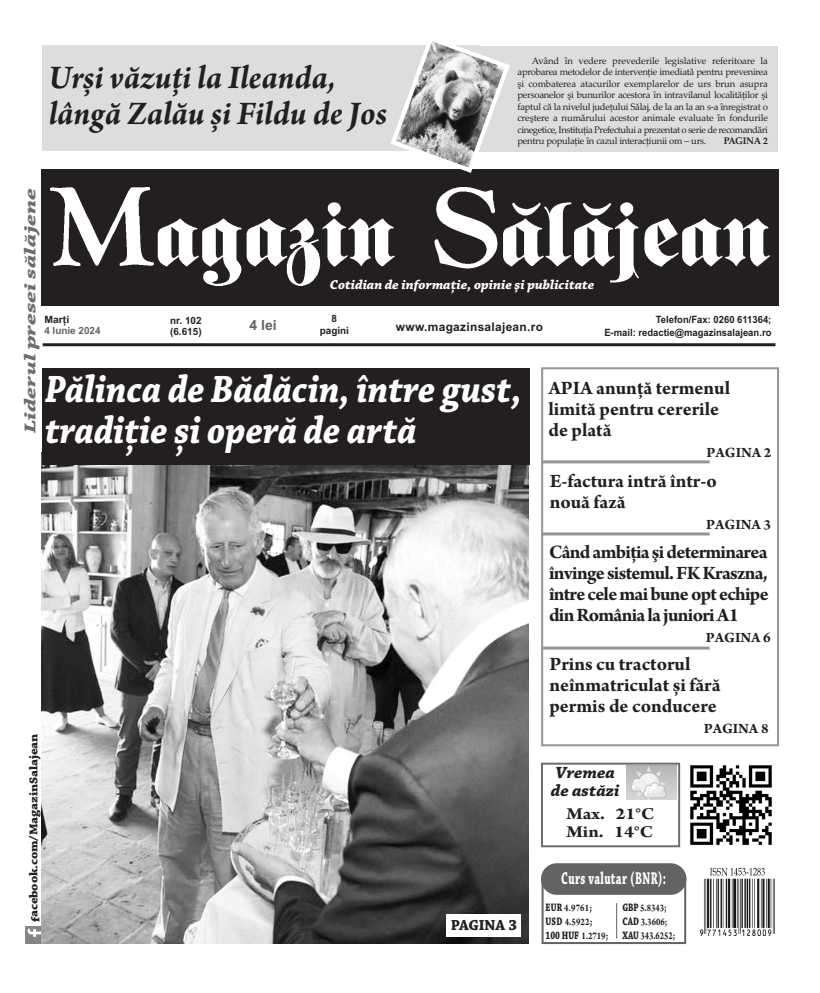
<style>
.page{position:relative;width:820px;height:993px;background:#fff}
.page>*{position:absolute;margin:0;border:0;box-sizing:border-box;transform-origin:0 0}
.t1{font:italic 700 40px/41px "Chaparral Pro";color:#fff;scale:.9 1}
.t2{font:italic 700 35px/36px "Arno Pro";color:#231f20;scale:.95 1}
.t3{font:700 20px/21px "Arno Pro";color:#231f20}
.t4{font:700 18px "Chaparral Pro";letter-spacing:.035em;color:#fff;scale:.61 1}
.t5{font:700 17.6px/18.5px "Arno Pro";color:#231f20;scale:1.11 1}
.t6{font:italic 700 17.1px/17.4px "Chaparral Pro";color:#231f20}
.t7{font:italic 700 16.6px "Chaparral Pro";color:#6c6d70;scale:1.5 1}
.t8{font:700 15.3px "Chaparral Pro";letter-spacing:-.01em;color:#231f20}
.t9{font:700 15px "Arno Pro";color:#231f20}
.t10{font:700 14px "Arial";color:#636366}
.t11{font:italic 700 13.6px "Chaparral Pro";color:#fff}
.t12{font:700 12px "Chaparral Pro";letter-spacing:-.01em;color:#231f20;scale:1.11 1}
.t13{font:700 12px "Arial";letter-spacing:.025em;color:#231f20}
.t14{font:700 11.4px "Chaparral Pro";letter-spacing:-.005em;color:#231f20;scale:.75 1}
.t15{font:700 11.4px "Arno Pro";color:#231f20;scale:.74 1}
.t16{font:700 10.7px/13.6px "Arno Pro";letter-spacing:.005em;color:#231f20;scale:.8 1}
.t17{font:700 10.7px/13.6px "Arno Pro";letter-spacing:.005em;color:#231f20;scale:.81 1}
.t18{font:700 10px/12.5px "Arial";color:#231f20;text-align:right;scale:.95 1}
.t19{font:700 10px/12px "Arial";color:#231f20;text-align:center}
.t20{font:700 10px "Arial";color:#636366}
.t21{font:700 10px "Arial";color:#231f20;scale:1.04 1}
.t22{font:9.5px/11.5px "Palatino Linotype";letter-spacing:-.03em;color:#231f20;text-align:justify}
.t23{font:700 9.5px "Palatino Linotype";letter-spacing:-.03em;color:#231f20}
.s1{font-family:"Chaparral Pro";font-size:11.4px}
.s2{font-size:11.4px}
.s3{font-family:"Arno Pro";font-size:10.7px}
.s4{font-family:"Arno Pro"}
.s5{font-family:"Chaparral Pro"}
</style>
<div class="page">
<img style="left:25px;top:926px;width:16px;height:17px">
<hr style="left:43px;top:343px;width:732px;height:3px;background:#231f20">
<div style="left:41px;top:169px;width:737px;height:137px;background:#231f20"></div>
<img style="left:50px;top:187px;width:719px;height:98px">
<div style="left:473px;top:46px;width:304px;height:105px;background:#dcdddf"></div>
<div style="left:43px;top:45px;width:436px;height:106px;background:#dcdddf"></div>
<svg style="left:391px;top:41px;width:121px;height:132px"></svg>
<div style="left:541px;top:367px;width:237px;height:379px;border:2px solid #939598"></div>
<hr style="left:542px;top:460px;width:167px;height:3px;background:#939598">
<hr style="left:542px;top:532px;width:167px;height:3px;background:#939598">
<hr style="left:542px;top:646px;width:167px;height:3px;background:#939598">
<div style="left:541px;top:877px;width:145px;height:66px;border:2px solid #636366"></div>
<div style="left:540px;top:862px;width:146px;height:32px;background:#636366;border-radius:16px"></div>
<hr style="left:616px;top:902px;width:1px;height:36px;background:#636366">
<img style="left:700px;top:867px;width:74px;height:68px">
<div style="left:540px;top:762px;width:140px;height:85px;border:2px solid #6c6d70"></div>
<img style="left:626px;top:765px;width:50px;height:34px">
<img style="left:690px;top:765px;width:82px;height:80px">
<img style="left:41px;top:452px;width:487px;height:491px">
<div style="left:42px;top:368px;width:487px;height:96px;background:#231f20"></div>
<div style="left:446px;top:913px;width:74px;height:23px;background:#fff"></div>
<h2 class="t2" style="left:49px;top:63px;width:357px">Urși văzuți la Ileanda, lângă Zalău și Fildu de Jos</h2>
<p class="t22" style="left:517px;top:56px;width:252px;text-indent:14px">Având în vedere prevederile legislative referitoare la aprobarea metodelor de intervenţie imediată pentru prevenirea şi combaterea atacurilor exemplarelor de urs brun asupra persoanelor şi bunurilor acestora în intravilanul localităţilor şi faptul că la nivelul judeţului Sălaj, de la an la an s-a înregistrat o creştere a numărului acestor animale evaluate în fondurile cinegetice, Instituţia Prefectului a prezentat o serie de recomandări pentru populaţie în cazul interacţiunii om – urs.</p>
<p class="t23" style="left:723px;top:135px;width:46px">PAGINA 2</p>
<h3 class="t7" style="left:24px;top:433px;width:165px;rotate:-90deg">Liderul presei sălăjene</h3>
<h3 class="t11" style="left:330px;top:279px;width:266px">Cotidian de informaţie, opinie şi publicitate</h3>
<h3 class="t10" style="left:249px;top:320px;width:29px">4 lei</h3>
<p class="t19" style="left:319px;top:314px;width:31px">8 pagini</p>
<p class="t21" style="left:44px;top:315px;width:25px">Marţi</p>
<p class="t20" style="left:44px;top:326px;width:58px">4 Iunie 2024</p>
<p class="t18" style="left:604px;top:314px;width:177px">Telefon/Fax: 0260 611364;<br>E-mail: redactie@magazinsalajean.ro</p>
<p class="t19" style="left:170px;top:315px;width:33px;line-height:11.1px;text-align:left">nr. 102 (6.615)</p>
<p class="t13" style="left:396px;top:322px;width:148px">www.magazinsalajean.ro</p>
<h1 class="t1" style="left:45px;top:372px;width:531px">Pălinca de Bădăcin, între gust, tradiție și operă de artă</h1>
<h3 class="t3" style="left:548px;top:379px;width:183px">APIA anunță termenul limită pentru cererile de plată</h3>
<h3 class="t9" style="left:706px;top:447px;width:66px">PAGINA 2</h3>
<h3 class="t3" style="left:549px;top:472px;width:169px">E-factura intră într-o nouă fază</h3>
<h3 class="t9" style="left:706px;top:519px;width:66px">PAGINA 3</h3>
<p class="t12" style="left:26px;top:921px;width:171px;rotate:-90deg">facebook.com/MagazinSalajean</p>
<h3 class="t8" style="left:450px;top:915px;width:68px">PAGINA 3</h3>
<h3 class="t3" style="left:549px;top:543px;width:221px;text-align:justify">Când ambiţia şi determinarea învinge sistemul. FK Kraszna, între cele mai bune opt echipe din România la juniori A1</h3>
<h3 class="t9" style="left:705px;top:632px;width:66px">PAGINA 6</h3>
<h3 class="t3" style="left:549px;top:655px;width:173px">Prins cu tractorul neînmatriculat și fără permis de conducere</h3>
<h3 class="t9" style="left:703px;top:723px;width:66px">PAGINA 8</h3>
<h3 class="t6" style="left:550px;top:765px;width:70px">Vremea de astăzi</h3>
<h3 class="t5" style="left:566px;top:805px;width:81px">Max. 21°C<br>Min. 14°C</h3>
<h3 class="t4" style="left:561px;top:867px;width:173px">Curs valutar (BNR):</h3>
<p class="t17" style="left:545px;top:901px;width:60px"><span class="s1">EUR</span> 4.9761<span class="s2">;<br></span><span class="s1">USD</span> 4.5922<span class="s2">;</span></p>
<p class="t14" style="left:545px;top:927px;width:85px">100 HUF <span class="s3">1.2719</span><span class="s4">;</span></p>
<p class="t16" style="left:622px;top:902px;width:58px"><span class="s1">GBP</span> 5.8343<span class="s2">;<br></span><span class="s1">CAD</span> 3.3606<span class="s2">;</span></p>
<p class="t15" style="left:622px;top:930px;width:73px"><span class="s5">XAU</span> 343.6252;</p>
</div>
